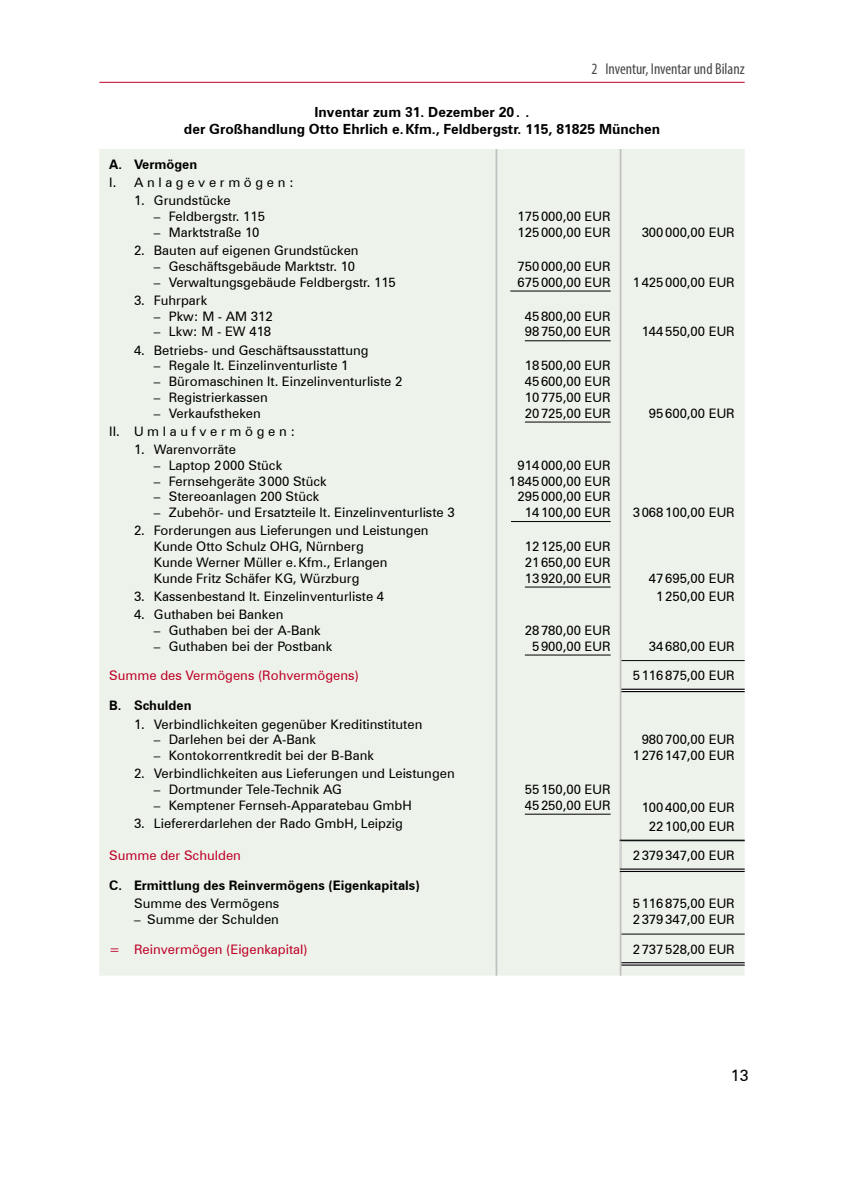
<style>
.page{position:relative;width:844px;height:1191px;background:#fff}
.page>*{position:absolute;margin:0;border:0;box-sizing:border-box;transform-origin:0 0}
.Kolumnentitel_rechts{font:condensed 15.75px "Myriad Pro";color:#484848}
.t1{font:15.75px "Zurich BT";color:#000}
.Grundtext_hbf-Mitte{font:700 14px/16.8px "Zurich BT";color:#000;text-align:center}
.Tabelle{font:13.12px/15.8px "Zurich BT";color:#000}
.Tabelle-2{font:13.12px "Zurich BT";color:#be0027}
.Tabelle-3{font:700 13.12px "Zurich BT";color:#000}
</style>
<div class="page">
<hr style="left:99px;top:82px;width:645px;height:1px;background:#be0027">
<div style="left:99px;top:149px;width:645px;height:826px;background:#edf3ea"></div>
<hr style="left:621px;top:688px;width:123px;height:4px;background:#fff">
<svg style="left:619px;top:869px;width:125px;height:2px"></svg>
<hr style="left:621px;top:962px;width:123px;height:3px;background:#fff">
<hr style="left:495px;top:149px;width:2px;height:511px;background:#c0c0c0">
<hr style="left:619px;top:149px;width:2px;height:511px;background:#c0c0c0">
<hr style="left:495px;top:660px;width:2px;height:30px;background:#c0c0c0">
<hr style="left:619px;top:660px;width:2px;height:30px;background:#c0c0c0">
<hr style="left:495px;top:690px;width:2px;height:150px;background:#c0c0c0">
<hr style="left:619px;top:690px;width:2px;height:150px;background:#c0c0c0">
<hr style="left:495px;top:840px;width:2px;height:30px;background:#c0c0c0">
<hr style="left:495px;top:870px;width:2px;height:64px;background:#c0c0c0">
<hr style="left:619px;top:872px;width:2px;height:62px;background:#c0c0c0">
<hr style="left:495px;top:934px;width:2px;height:30px;background:#c0c0c0">
<hr style="left:619px;top:934px;width:2px;height:30px;background:#c0c0c0">
<svg style="left:495px;top:964px;width:2px;height:11px"></svg>
<svg style="left:619px;top:964px;width:2px;height:11px"></svg>
<hr style="left:621px;top:660px;width:123px;height:1px;background:#000">
<hr style="left:621px;top:933px;width:123px;height:1px;background:#000">
<hr style="left:619px;top:840px;width:125px;height:1px;background:#000">
<svg style="left:619px;top:841px;width:2px;height:27px"></svg>
<hr style="left:621px;top:688px;width:123px;height:2px;background:#000">
<hr style="left:621px;top:691px;width:123px;height:1px;background:#000">
<hr style="left:619px;top:868px;width:125px;height:1px;background:#000">
<hr style="left:619px;top:871px;width:125px;height:1px;background:#000">
<hr style="left:621px;top:962px;width:123px;height:1px;background:#000">
<hr style="left:621px;top:964px;width:123px;height:1px;background:#000">
<hr style="left:510px;top:290px;width:100px;height:1px;background:#000">
<hr style="left:524px;top:340px;width:86px;height:1px;background:#000">
<hr style="left:524px;top:421px;width:86px;height:1px;background:#000">
<hr style="left:511px;top:521px;width:99px;height:1px;background:#000">
<hr style="left:524px;top:586px;width:86px;height:1px;background:#000">
<hr style="left:524px;top:654px;width:86px;height:1px;background:#000">
<hr style="left:524px;top:813px;width:86px;height:1px;background:#000">
<p class="Kolumnentitel_rechts" style="left:591px;top:60px;width:155px">2 Inventur, Inventar und Bilanz</p>
<p class="Grundtext_hbf-Mitte" style="left:184px;top:104px;width:477px">Inventar zum 31. Dezember 20. .<br>der Großhandlung Otto Ehrlich e.Kfm., Feldbergstr. 115, 81825 München</p>
<p class="Tabelle-3" style="left:109px;top:156px;width:89px">A. Vermögen</p>
<p class="Tabelle" style="left:109px;top:174px;width:186px">I. A n l a g e v e r m ö g e n :</p>
<p class="Tabelle" style="left:134px;top:193px;width:98px">1. Grundstücke</p>
<p class="Tabelle" style="left:154px;top:208px;width:113px">– Feldbergstr. 115</p>
<p class="Tabelle" style="left:154px;top:224px;width:107px">– Marktstraße 10</p>
<p class="Tabelle" style="left:134px;top:242px;width:226px">2. Bauten auf eigenen Grundstücken</p>
<p class="Tabelle" style="left:154px;top:258px;width:203px">– Geschäftsgebäude Marktstr. 10</p>
<p class="Tabelle" style="left:154px;top:274px;width:243px">– Verwaltungsgebäude Feldbergstr. 115</p>
<p class="Tabelle" style="left:134px;top:292px;width:75px">3. Fuhrpark</p>
<p class="Tabelle" style="left:154px;top:308px;width:120px">– Pkw: M - AM 312</p>
<p class="Tabelle" style="left:154px;top:324px;width:119px">– Lkw: M - EW 418</p>
<p class="Tabelle" style="left:134px;top:342px;width:236px">4. Betriebs- und Geschäftsausstattung</p>
<p class="Tabelle" style="left:154px;top:358px;width:196px">– Regale lt. Einzelinventurliste 1</p>
<p class="Tabelle" style="left:154px;top:373px;width:250px">– Büromaschinen lt. Einzelinventurliste 2</p>
<p class="Tabelle" style="left:154px;top:389px;width:115px">– Registrierkassen</p>
<p class="Tabelle" style="left:154px;top:405px;width:108px">– Verkaufstheken</p>
<p class="Tabelle" style="left:109px;top:423px;width:187px">II. U m l a u f v e r m ö g e n :</p>
<p class="Tabelle" style="left:134px;top:441px;width:103px">1. Warenvorräte</p>
<p class="Tabelle" style="left:154px;top:457px;width:130px">– Laptop 2000 Stück</p>
<p class="Tabelle" style="left:154px;top:473px;width:174px">– Fernsehgeräte 3000 Stück</p>
<p class="Tabelle" style="left:154px;top:489px;width:167px">– Stereoanlagen 200 Stück</p>
<p class="Tabelle" style="left:154px;top:504px;width:302px">– Zubehör- und Ersatzteile lt. Einzelinventurliste 3</p>
<p class="Tabelle" style="left:154px;top:523px;width:276px;text-indent:-20px">2. Forderungen aus Lieferungen und Leistungen Kunde Otto Schulz OHG, Nürnberg<br>Kunde Werner Müller e.Kfm., Erlangen Kunde Fritz Schäfer KG, Würzburg</p>
<p class="Tabelle" style="left:134px;top:588px;width:251px">3. Kassenbestand lt. Einzelinventurliste 4</p>
<p class="Tabelle" style="left:134px;top:606px;width:151px">4. Guthaben bei Banken</p>
<p class="Tabelle" style="left:154px;top:622px;width:168px">– Guthaben bei der A-Bank</p>
<p class="Tabelle" style="left:154px;top:638px;width:180px">– Guthaben bei der Postbank</p>
<p class="Tabelle" style="left:517px;top:208px;width:94px">175000,00 EUR<br>125000,00 EUR</p>
<p class="Tabelle" style="left:517px;top:258px;width:94px">750000,00 EUR<br>675000,00 EUR</p>
<p class="Tabelle" style="left:524px;top:308px;width:87px">45800,00 EUR<br>98750,00 EUR</p>
<p class="Tabelle" style="left:524px;top:358px;width:87px;text-align:justify">18500,00 EUR 45600,00 EUR 10775,00 EUR 20725,00 EUR</p>
<p class="Tabelle" style="left:641px;top:224px;width:94px">300000,00 EUR</p>
<p class="Tabelle" style="left:632px;top:274px;width:103px">1425000,00 EUR</p>
<p class="Tabelle" style="left:641px;top:324px;width:94px">144550,00 EUR</p>
<p class="Tabelle" style="left:648px;top:405px;width:87px">95600,00 EUR</p>
<p class="Tabelle" style="left:508px;top:457px;width:103px;text-align:right">914000,00 EUR<br>1845000,00 EUR<br>295000,00 EUR<br>14100,00 EUR</p>
<p class="Tabelle" style="left:524px;top:538px;width:87px;text-align:justify">12125,00 EUR 21650,00 EUR 13920,00 EUR</p>
<p class="Tabelle" style="left:632px;top:504px;width:103px">3068100,00 EUR</p>
<p class="Tabelle" style="left:648px;top:570px;width:87px">47695,00 EUR</p>
<p class="Tabelle" style="left:656px;top:588px;width:80px">1250,00 EUR</p>
<p class="Tabelle" style="left:648px;top:638px;width:87px">34680,00 EUR</p>
<p class="Tabelle" style="left:524px;top:622px;width:87px;text-align:center">28780,00 EUR<br>5900,00 EUR</p>
<p class="Tabelle-2" style="left:109px;top:668px;width:251px">Summe des Vermögens (Rohvermögens)</p>
<p class="Tabelle" style="left:632px;top:668px;width:103px">5116875,00 EUR</p>
<p class="Tabelle-3" style="left:109px;top:697px;width:84px">B. Schulden</p>
<p class="Tabelle" style="left:134px;top:716px;width:290px">1. Verbindlichkeiten gegenüber Kreditinstituten</p>
<p class="Tabelle" style="left:154px;top:731px;width:164px">– Darlehen bei der A-Bank</p>
<p class="Tabelle" style="left:154px;top:747px;width:221px">– Kontokorrentkredit bei der B-Bank</p>
<p class="Tabelle" style="left:134px;top:765px;width:322px">2. Verbindlichkeiten aus Lieferungen und Leistungen</p>
<p class="Tabelle" style="left:154px;top:781px;width:189px">– Dortmunder Tele-Technik AG</p>
<p class="Tabelle" style="left:154px;top:797px;width:259px">– Kemptener Fernseh-Apparatebau GmbH</p>
<p class="Tabelle" style="left:134px;top:815px;width:270px">3. Liefererdarlehen der Rado GmbH, Leipzig</p>
<p class="Tabelle" style="left:632px;top:731px;width:103px;text-align:right">980700,00 EUR<br>1276147,00 EUR</p>
<p class="Tabelle" style="left:524px;top:781px;width:87px">55150,00 EUR<br>45250,00 EUR</p>
<p class="Tabelle" style="left:641px;top:799px;width:94px">100400,00 EUR</p>
<p class="Tabelle" style="left:648px;top:818px;width:87px">22100,00 EUR</p>
<p class="Tabelle-2" style="left:109px;top:847px;width:133px">Summe der Schulden</p>
<p class="Tabelle" style="left:632px;top:847px;width:103px">2379347,00 EUR</p>
<p class="Tabelle-3" style="left:109px;top:877px;width:312px">C. Ermittlung des Reinvermögens (Eigenkapitals)</p>
<p class="Tabelle" style="left:134px;top:895px;width:147px">Summe des Vermögens</p>
<p class="Tabelle" style="left:134px;top:911px;width:146px">– Summe der Schulden</p>
<p class="Tabelle" style="left:632px;top:895px;width:103px">5116875,00 EUR<br>2379347,00 EUR</p>
<p class="Tabelle-2" style="left:109px;top:941px;width:200px">= Reinvermögen (Eigenkapital)</p>
<p class="Tabelle" style="left:632px;top:941px;width:103px">2737528,00 EUR</p>
<p class="t1" style="left:730px;top:1066px;width:19px">13</p>
</div>
